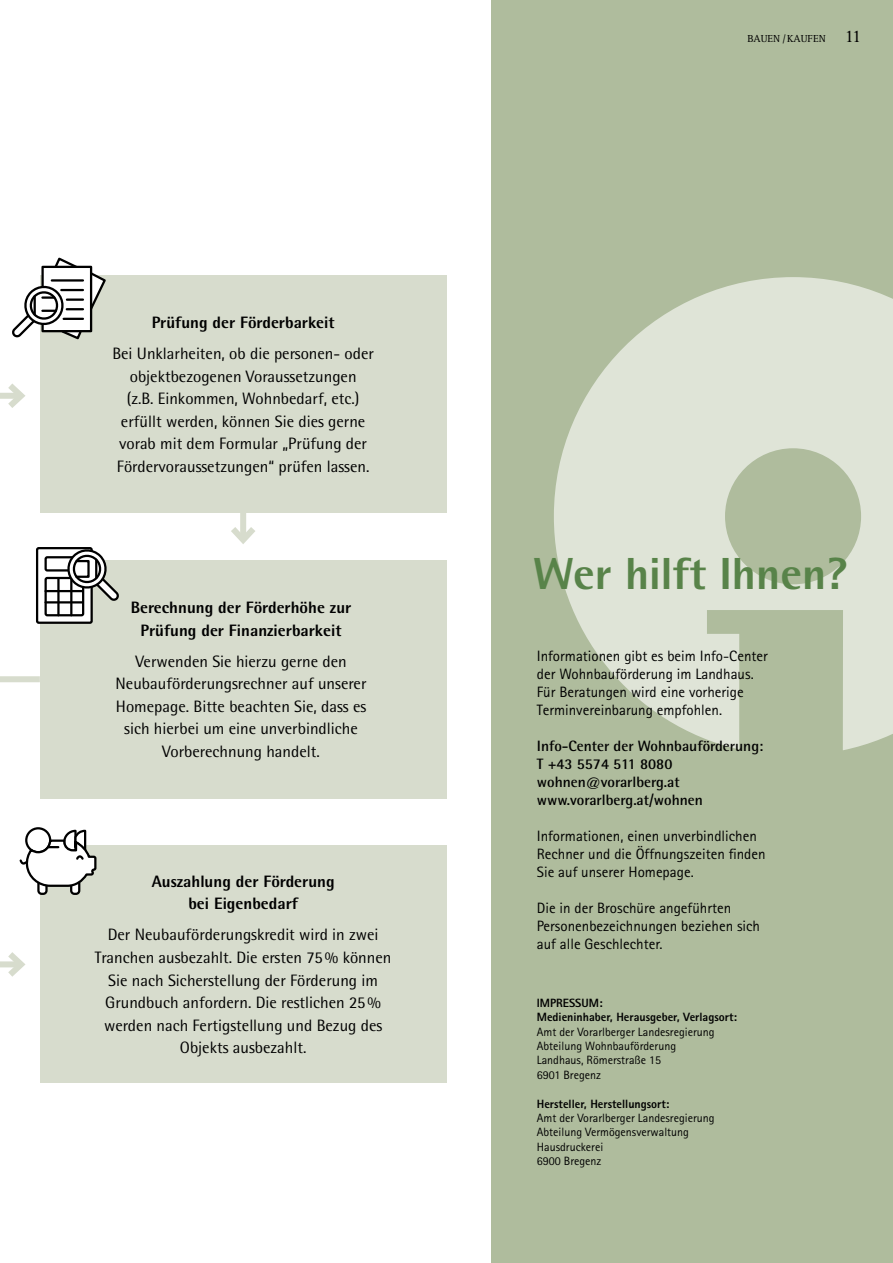
<style>
.page{position:relative;width:893px;height:1263px;background:#fff}
.page>*{position:absolute;margin:0;border:0;box-sizing:border-box;transform-origin:0 0}
.t1{font:800 45px "Rotis Semi Sans Std";color:#588349}
.t2{font:16.5px/22.5px "Rotis Semi Sans Std";color:#000;text-align:center}
.t3{font:800 16.5px/22.5px "Rotis Semi Sans Std";color:#000;text-align:center}
.t4{font:15px/18px "Rotis Sans Serif Std";color:#000}
.t5{font:700 15px/18px "Rotis Semi Sans Std";color:#000}
.t6{font:12px/14.4px "Rotis Sans Serif Std";color:#000}
.t7{font:800 12px/14.4px "Rotis Sans Serif Std";color:#000}
.t8{font:10.5px "Rotis Serif Std";color:#000}
.s1{font-size:18px}
</style>
<div class="page">
<div style="left:40px;top:275px;width:406px;height:238px;background:#d7dccd"></div>
<div style="left:40px;top:560px;width:406px;height:238px;background:#d7dccd"></div>
<div style="left:40px;top:845px;width:406px;height:238px;background:#d7dccd"></div>
<div style="left:492px;top:0;width:401px;height:1263px;background:#afbc9d"></div>
<svg style="left:554px;top:277px;width:339px;height:473px;fill:#dfe4d7"></svg>
<div style="left:240px;top:513px;width:6px;height:27px;background:#d7dccd"></div>
<svg style="left:231px;top:527px;width:24px;height:17px"></svg>
<div style="left:0;top:393px;width:21px;height:6px;background:#d7dccd"></div>
<svg style="left:2px;top:383px;width:24px;height:25px"></svg>
<div style="left:0;top:961px;width:21px;height:6px;background:#d7dccd"></div>
<svg style="left:2px;top:952px;width:24px;height:25px"></svg>
<div style="left:0;top:676px;width:40px;height:6px;background:#d7dccd"></div>
<div style="left:25px;top:827px;width:26px;height:26px;border:2px solid #000;border-radius:50%"></div>
<svg style="left:19px;top:829px;width:78px;height:66px"></svg>
<div style="left:37px;top:548px;width:55px;height:75px;background:#fff;border-radius:2px"></div>
<div style="left:36px;top:547px;width:57px;height:77px;border:2px solid #000;border-radius:2px"></div>
<div style="left:45px;top:577px;width:39px;height:39px;border:2px solid #000;border-radius:2px"></div>
<hr style="left:70px;top:578px;width:2px;height:37px;background:#000">
<hr style="left:57px;top:578px;width:3px;height:37px;background:#000">
<hr style="left:46px;top:590px;width:37px;height:2px;background:#000">
<hr style="left:46px;top:601px;width:37px;height:2px;background:#000">
<div style="left:45px;top:556px;width:39px;height:15px;border:2px solid #000;border-radius:2px"></div>
<svg style="left:64px;top:547px;width:55px;height:56px"></svg>
<svg style="left:12px;top:257px;width:94px;height:83px"></svg>
<p class="t3" style="left:152px;top:311px;width:184px">Prüfung der Förderbarkeit</p>
<p class="t2" style="left:112px;top:342px;width:263px">Bei Unklarheiten, ob die personen- oder objektbezogenen Voraussetzungen<br>(z.B. Einkommen, Wohnbedarf, etc.) erfüllt werden, können Sie dies gerne vorab mit dem Formular „Prüfung der Fördervoraussetzungen“ prüfen lassen.</p>
<p class="t3" style="left:131px;top:596px;width:222px">Berechnung der Förderhöhe zur<br>Prüfung der Finanzierbarkeit</p>
<p class="t2" style="left:116px;top:650px;width:252px">Verwenden Sie hierzu gerne den Neubauförderungsrechner auf unserer Homepage. Bitte beachten Sie, dass es sich hierbei um eine unverbindliche Vorberechnung handelt.</p>
<p class="t3" style="left:152px;top:870px;width:184px">Auszahlung der Förderung bei Eigenbedarf</p>
<p class="t2" style="left:95px;top:923px;width:298px">Der Neubauförderungskredit wird in zwei Tranchen ausbezahlt. Die ersten 75% können Sie nach Sicherstellung der Förderung im Grundbuch anfordern. Die restlichen 25% werden nach Fertigstellung und Bezug des Objekts ausbezahlt.</p>
<p class="t8" style="left:747px;top:33px;width:115px">BAUEN / KAUFEN <span class="s1">11</span></p>
<h1 class="t1" style="left:533px;top:545px;width:315px">Wer hilft Ihnen?</h1>
<p class="t4" style="left:537px;top:647px;width:233px">Informationen gibt es beim Info-Center der Wohnbauförderung im Landhaus.<br>Für Beratungen wird eine vorherige Terminvereinbarung empfohlen.</p>
<p class="t5" style="left:537px;top:737px;width:228px">Info-Center der Wohnbauförderung:<br>T +43 5574 511 8080 wohnen@vorarlberg.at www.vorarlberg.at/wohnen</p>
<p class="t4" style="left:537px;top:827px;width:230px">Informationen, einen unverbindlichen<br>Rechner und die Öffnungszeiten finden<br>Sie auf unserer Homepage.</p>
<p class="t4" style="left:537px;top:899px;width:225px">Die in der Broschüre angeführten<br>Personenbezeichnungen beziehen sich auf alle Geschlechter.</p>
<p class="t7" style="left:537px;top:995px;width:202px">IMPRESSUM:<br>Medieninhaber, Herausgeber, Verlagsort:</p>
<p class="t6" style="left:537px;top:1024px;width:179px">Amt der Vorarlberger Landesregierung<br>Abteilung Wohnbauförderung<br>Landhaus, Römerstraße 15<br>6901 Bregenz</p>
<p class="t7" style="left:537px;top:1096px;width:134px">Hersteller, Herstellungsort:</p>
<p class="t6" style="left:537px;top:1110px;width:179px">Amt der Vorarlberger Landesregierung<br>Abteilung Vermögensverwaltung<br>Hausdruckerei<br>6900 Bregenz</p>
</div>
